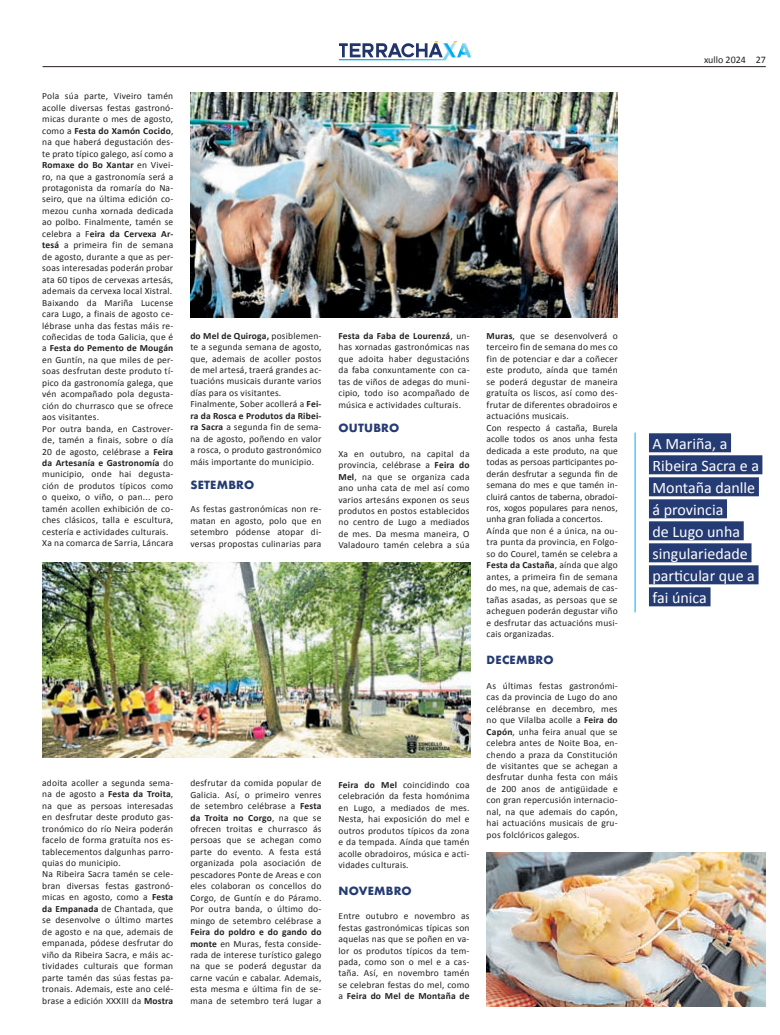
<style>
.page{position:relative;width:780px;height:1035px;background:#fff}
.page>*{position:absolute;margin:0;border:0;box-sizing:border-box;transform-origin:0 0}
.t1{font:16px/22px "Calibri";color:#fff}
.t2{font:700 11px "Futura";letter-spacing:.02em;color:#253b73}
.t3{font:10px "Calibri";color:#231f20}
.t4{font:9.5px/11.5px "Calibri";letter-spacing:.02em;color:#231f20;text-align:justify}
.s1{font-weight:700}
</style>
<div class="page">
<hr style="left:43px;top:66px;width:722px;height:1px;background:#231f20">
<svg style="left:339px;top:41px;width:131px;height:19px"></svg>
<img style="left:190px;top:92px;width:427px;height:225px">
<img style="left:43px;top:563px;width:427px;height:194px">
<img style="left:486px;top:852px;width:279px;height:154px">
<hr style="left:634px;top:432px;width:1px;height:180px;background:#00aeef">
<div style="left:649px;top:433px;width:82px;height:19px;background:#253b73"></div>
<div style="left:649px;top:455px;width:113px;height:19px;background:#253b73"></div>
<div style="left:649px;top:477px;width:109px;height:19px;background:#253b73"></div>
<div style="left:649px;top:499px;width:78px;height:19px;background:#253b73"></div>
<div style="left:649px;top:521px;width:94px;height:19px;background:#253b73"></div>
<div style="left:649px;top:543px;width:102px;height:19px;background:#253b73"></div>
<div style="left:649px;top:565px;width:109px;height:19px;background:#253b73"></div>
<div style="left:649px;top:587px;width:61px;height:19px;background:#253b73"></div>
<p class="t4" style="left:42px;top:90px;width:133px;text-align:left">Pola súa parte, Viveiro tamén acolle diversas festas gastronó&shy;micas durante o mes de agosto, como a <span class="s1">Festa do Xamón Cocido</span>, na que haberá degustación des&shy;te prato típico galego, así como a<br><span class="s1">Romaxe do Bo Xantar</span> en Vivei&shy;ro, na que a gastronomía será a protagonista da romaría do Na&shy;seiro, que na última edición co&shy;mezou cunha xornada dedicada ao polbo. Finalmente, tamén se celebra a F<span class="s1">eira da Cervexa Ar&shy;tesá</span> a primeira fin de semana de agosto, durante a que as per&shy;soas interesadas poderán probar ata 60 tipos de cervexas artesás, ademais da cervexa local Xistral.<br>Baixando da Mariña Lucense cara Lugo, a finais de agosto ce&shy;lébrase unha das festas máis re&shy;coñecidas de toda Galicia, que é a <span class="s1">Festa do Pemento de Mougán </span>en Guntín, na que miles de per&shy;soas desfrutan deste produto tí&shy;pico da gastronomía galega, que vén acompañado pola degusta&shy;ción do churrasco que se ofrece aos visitantes.<br>Por outra banda, en Castrover&shy;de, tamén a finais, sobre o día<br>20 de agosto, celébrase a <span class="s1">Feira da Artesanía e Gastronomía</span> do municipio, onde hai degusta&shy;ción de produtos típicos como o queixo, o viño, o pan... pero tamén acollen exhibición de co&shy;ches clásicos, talla e escultura, cestería e actividades culturais.<br>Xa na comarca de Sarria, Láncara</p>
<p class="t4" style="left:190px;top:329px;width:133px;text-align:left"><span class="s1">do Mel de Quiroga,</span> posiblemen&shy;te a segunda semana de agosto, que, ademais de acoller postos de mel artesá, traerá grandes ac&shy;tuacións musicais durante varios días para os visitantes.<br>Finalmente, Sober acollerá a <span class="s1">Fei&shy;ra da Rosca e Produtos da Ribei&shy;ra Sacra</span> a segunda fin de sema&shy;na de agosto, poñendo en valor a rosca, o produto gastronómico máis importante do municipio.</p>
<p class="t2" style="left:190px;top:477px;width:65px">SETEMBRO</p>
<p class="t4" style="left:190px;top:503px;width:133px">As festas gastronómicas non re&shy;matan en agosto, polo que en setembro pódense atopar di&shy;versas propostas culinarias para</p>
<p class="t4" style="left:338px;top:329px;width:133px"><span class="s1">Festa da Faba de Lourenzá</span>, un&shy;has xornadas gastronómicas nas que adoita haber degustacións da faba conxuntamente con ca&shy;tas de viños de adegas do muni&shy;cipio, todo iso acompañado de música e actividades culturais.</p>
<p class="t2" style="left:338px;top:420px;width:62px">OUTUBRO</p>
<p class="t4" style="left:338px;top:447px;width:133px">Xa en outubro, na capital da provincia, celébrase a <span class="s1">Feira do Mel</span>, na que se organiza cada ano unha cata de mel así como varios artesáns exponen os seus produtos en postos establecidos no centro de Lugo a mediados de mes. Da mesma maneira, O Valadouro tamén celebra a súa</p>
<p class="t4" style="left:42px;top:776px;width:133px;text-align:left">adoita acoller a segunda sema&shy;na de agosto a <span class="s1">Festa da Troita</span>, na que as persoas interesadas en desfrutar deste produto gas&shy;tronómico do río Neira poderán facelo de forma gratuíta nos es&shy;tablecementos dalgunhas parro&shy;quias do municipio.<br>Na Ribeira Sacra tamén se cele&shy;bran diversas festas gastronó&shy;micas en agosto, como a <span class="s1">Festa da Empanada</span> de Chantada, que se desenvolve o último martes de agosto e na que, ademais de empanada, pódese desfrutar do viño da Ribeira Sacra, e máis ac&shy;tividades culturais que forman parte tamén das súas festas pa&shy;tronais. Ademais, este ano celé&shy;brase a edición XXXIII da <span class="s1">Mostra</span></p>
<p class="t4" style="left:190px;top:777px;width:133px">desfrutar da comida popular de Galicia. Así, o primeiro venres de setembro celébrase a <span class="s1">Festa da Troita no Corgo</span>, na que se ofrecen troitas e churrasco ás persoas que se achegan como parte do evento. A festa está organizada pola asociación de pescadores Ponte de Areas e con eles colaboran os concellos do Corgo, de Guntín e do Páramo.<br>Por outra banda, o último do&shy;mingo de setembro celébrase a</p>
<p class="t4" style="left:190px;top:925px;width:133px"><span class="s1">Feira do poldro e do gando do monte</span> en Muras, festa conside&shy;rada de interese turístico galego na que se poderá degustar da carne vacún e cabalar. Ademais, esta mesma e última fin de se&shy;mana de setembro terá lugar a</p>
<p class="t4" style="left:338px;top:778px;width:133px"><span class="s1">Feira do Mel</span> coincidindo coa celebración da festa homónima en Lugo, a mediados de mes.<br>Nesta, hai exposición do mel e outros produtos típicos da zona e da tempada. Aínda que tamén acolle obradoiros, música e acti&shy;vidades culturais.</p>
<p class="t2" style="left:338px;top:882px;width:75px">NOVEMBRO</p>
<p class="t4" style="left:338px;top:910px;width:133px">Entre outubro e novembro as festas gastronómicas típicas son aquelas nas que se poñen en va&shy;lor os produtos típicos da tem&shy;pada, como son o mel e a cas&shy;taña. Así, en novembro tamén se celebran festas do mel, como a <span class="s1">Feira do Mel de Montaña de</span></p>
<p class="t4" style="left:486px;top:329px;width:133px;text-align:left"><span class="s1">Muras</span>, que se desenvolverá o terceiro fin de semana do mes co fin de potenciar e dar a coñecer este produto, aínda que tamén se poderá degustar de maneira gratuíta os liscos, así como des&shy;frutar de diferentes obradoiros e actuacións musicais.<br>Con respecto á castaña, Burela acolle todos os anos unha festa dedicada a este produto, na que todas as persoas participantes po&shy;derán desfrutar a segunda fin de semana do mes e que tamén in&shy;cluirá cantos de taberna, obradoi&shy;ros, xogos populares para nenos, unha gran foliada a concertos.<br>Aínda que non é a única, na ou&shy;tra punta da provincia, en Folgo&shy;so do Courel, tamén se celebra a<br><span class="s1">Festa da Castaña</span>, aínda que algo antes, a primeira fin de semana do mes, na que, ademais de cas&shy;tañas asadas, as persoas que se acheguen poderán degustar viño e desfrutar das actuacións musi&shy;cais organizadas.</p>
<p class="t2" style="left:486px;top:652px;width:68px">DECEMBRO</p>
<p class="t4" style="left:486px;top:679px;width:133px">As últimas festas gastronómi&shy;cas da provincia de Lugo do ano celébranse en decembro, mes no que Vilalba acolle a <span class="s1">Feira do Capón</span>, unha feira anual que se celebra antes de Noite Boa, en&shy;chendo a praza da Constitución de visitantes que se achegan a desfrutar dunha festa con máis de 200 anos de antigüidade e con gran repercusión internacio&shy;nal, na que ademais do capón, hai actuacións musicais de gru&shy;pos folclóricos galegos.</p>
<p class="t3" style="left:704px;top:54px;width:63px">xullo 2024 27</p>
<h1 class="t1" style="left:652px;top:432px;width:108px">A Mariña, a<br>Ribeira Sacra e a<br>Montaña danlle á provincia<br>de Lugo unha singulariedade particular que a fai única</h1>
</div>
